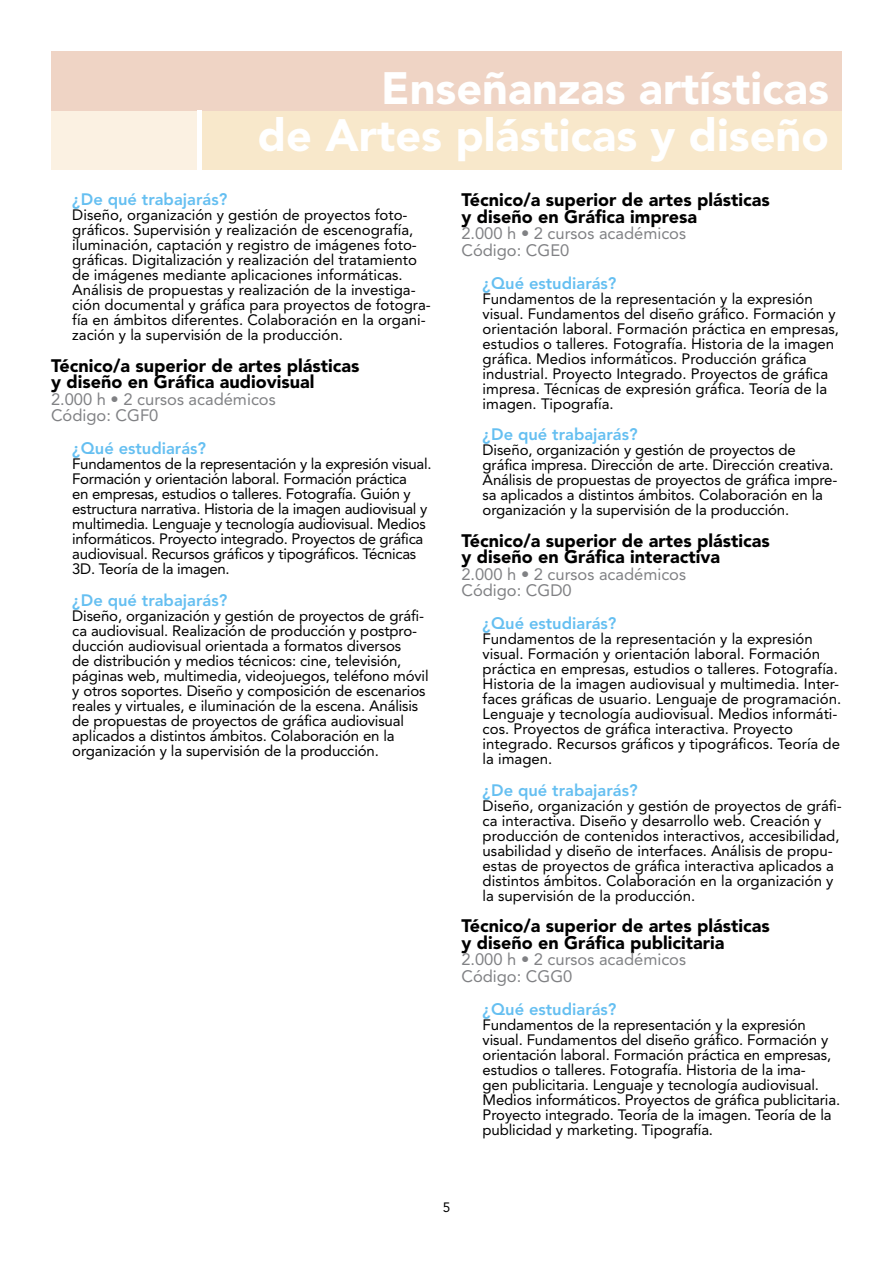
<style>
.page{position:relative;width:893px;height:1263px;background:#fff}
.page>*{position:absolute;margin:0;border:0;box-sizing:border-box;transform-origin:0 0}
.t1{font:900 45px/46.5px "Avenir LT Std";color:#fff;text-align:right}
.curs{font:900 18px/16.5px "Avenir LT Std";color:#000}
.Codi{font:16.5px "Avenir LT Std";color:#808184}
.pregunta{font:800 16.5px "Avenir LT Std";color:#65bff1}
.text{font:15px/15px "Avenir LT Std";letter-spacing:-.01em;color:#000}
.text-2{font:13.5px "Avenir LT Std";color:#000}
</style>
<div class="page">
<div style="left:51px;top:111px;width:791px;height:59px;background:#f8e8cb"></div>
<div style="left:51px;top:111px;width:149px;height:59px;background:#fbf1e2"></div>
<div style="left:51px;top:51px;width:791px;height:60px;background:#efd4c5"></div>
<hr style="left:198px;top:111px;width:4px;height:59px;background:#fff">
<p class="t1" style="left:258px;top:65px;width:572px">Enseñanzas artísticas<br>de Artes plásticas y diseño</p>
<p class="pregunta" style="left:72px;top:190px;width:156px">¿De qué trabajarás?</p>
<p class="text" style="left:72px;top:208px;width:360px">Diseño, organización y gestión de proyectos foto&shy;gráficos. Supervisión y realización de escenografía, iluminación, captación y registro de imágenes foto&shy;gráficas. Digitalización y realización del tratamiento de imágenes mediante aplicaciones informáticas.<br>Análisis de propuestas y realización de la investiga&shy;ción documental y gráfica para proyectos de fotogra&shy;fía en ámbitos diferentes. Colaboración en la organi&shy;zación y la supervisión de la producción.</p>
<p class="curs" style="left:51px;top:357px;width:310px">Técnico/a superior de artes plásticas y diseño en Gráfica audiovisual</p>
<p class="Codi" style="left:51px;top:389px;width:226px">2.000 h • 2 cursos académicos</p>
<p class="Codi" style="left:51px;top:406px;width:109px">Código: CGF0</p>
<p class="pregunta" style="left:72px;top:439px;width:135px">¿Qué estudiarás?</p>
<p class="text" style="left:72px;top:457px;width:361px">Fundamentos de la representación y la expresión visual.<br>Formación y orientación laboral. Formación práctica<br>en empresas, estudios o talleres. Fotografía. Guión y estructura narrativa. Historia de la imagen audiovisual y multimedia. Lenguaje y tecnología audiovisual. Medios informáticos. Proyecto integrado. Proyectos de gráfica audiovisual. Recursos gráficos y tipográficos. Técnicas 3D. Teoría de la imagen.</p>
<p class="pregunta" style="left:72px;top:590px;width:156px">¿De qué trabajarás?</p>
<p class="text" style="left:72px;top:608px;width:358px">Diseño, organización y gestión de proyectos de gráfi&shy;ca audiovisual. Realización de producción y postpro&shy;ducción audiovisual orientada a formatos diversos<br>de distribución y medios técnicos: cine, televisión, páginas web, multimedia, videojuegos, teléfono móvil y otros soportes. Diseño y composición de escenarios reales y virtuales, e iluminación de la escena. Análisis de propuestas de proyectos de gráfica audiovisual aplicados a distintos ámbitos. Colaboración en la organización y la supervisión de la producción.</p>
<p class="curs" style="left:461px;top:192px;width:310px">Técnico/a superior de artes plásticas y diseño en Gráfica impresa</p>
<p class="Codi" style="left:461px;top:224px;width:226px">2.000 h • 2 cursos académicos</p>
<p class="Codi" style="left:461px;top:240px;width:109px">Código: CGE0</p>
<p class="pregunta" style="left:483px;top:273px;width:135px">¿Qué estudiarás?</p>
<p class="text" style="left:483px;top:291px;width:358px">Fundamentos de la representación y la expresión visual. Fundamentos del diseño gráfico. Formación y orientación laboral. Formación práctica en empresas, estudios o talleres. Fotografía. Historia de la imagen gráfica. Medios informáticos. Producción gráfica industrial. Proyecto Integrado. Proyectos de gráfica impresa. Técnicas de expresión gráfica. Teoría de la imagen. Tipografía.</p>
<p class="pregunta" style="left:483px;top:425px;width:156px">¿De qué trabajarás?</p>
<p class="text" style="left:483px;top:443px;width:356px">Diseño, organización y gestión de proyectos de gráfica impresa. Dirección de arte. Dirección creativa.<br>Análisis de propuestas de proyectos de gráfica impre&shy;sa aplicados a distintos ámbitos. Colaboración en la organización y la supervisión de la producción.</p>
<p class="curs" style="left:461px;top:532px;width:310px">Técnico/a superior de artes plásticas y diseño en Gráfica interactiva</p>
<p class="Codi" style="left:461px;top:564px;width:226px">2.000 h • 2 cursos académicos</p>
<p class="Codi" style="left:461px;top:581px;width:112px">Código: CGD0</p>
<p class="pregunta" style="left:483px;top:614px;width:135px">¿Qué estudiarás?</p>
<p class="text" style="left:483px;top:632px;width:360px">Fundamentos de la representación y la expresión visual. Formación y orientación laboral. Formación práctica en empresas, estudios o talleres. Fotografía.<br>Historia de la imagen audiovisual y multimedia. Inter&shy;faces gráficas de usuario. Lenguaje de programación.<br>Lenguaje y tecnología audiovisual. Medios informáti&shy;cos. Proyectos de gráfica interactiva. Proyecto integrado. Recursos gráficos y tipográficos. Teoría de la imagen.</p>
<p class="pregunta" style="left:483px;top:780px;width:156px">¿De qué trabajarás?</p>
<p class="text" style="left:483px;top:798px;width:361px">Diseño, organización y gestión de proyectos de gráfi&shy;ca interactiva. Diseño y desarrollo web. Creación y producción de contenidos interactivos, accesibilidad, usabilidad y diseño de interfaces. Análisis de propu&shy;estas de proyectos de gráfica interactiva aplicados a distintos ámbitos. Colaboración en la organización y la supervisión de la producción.</p>
<p class="curs" style="left:461px;top:918px;width:310px">Técnico/a superior de artes plásticas y diseño en Gráfica publicitaria</p>
<p class="Codi" style="left:461px;top:950px;width:226px">2.000 h • 2 cursos académicos</p>
<p class="Codi" style="left:461px;top:966px;width:112px">Código: CGG0</p>
<p class="pregunta" style="left:483px;top:999px;width:135px">¿Qué estudiarás?</p>
<p class="text" style="left:483px;top:1017px;width:359px">Fundamentos de la representación y la expresión visual. Fundamentos del diseño gráfico. Formación y orientación laboral. Formación práctica en empresas, estudios o talleres. Fotografía. Historia de la ima-<br>gen publicitaria. Lenguaje y tecnología audiovisual.<br>Medios informáticos. Proyectos de gráfica publicitaria.<br>Proyecto integrado. Teoría de la imagen. Teoría de la publicidad y marketing. Tipografía.</p>
<p class="text-2" style="left:443px;top:1199px;width:9px">5</p>
</div>
